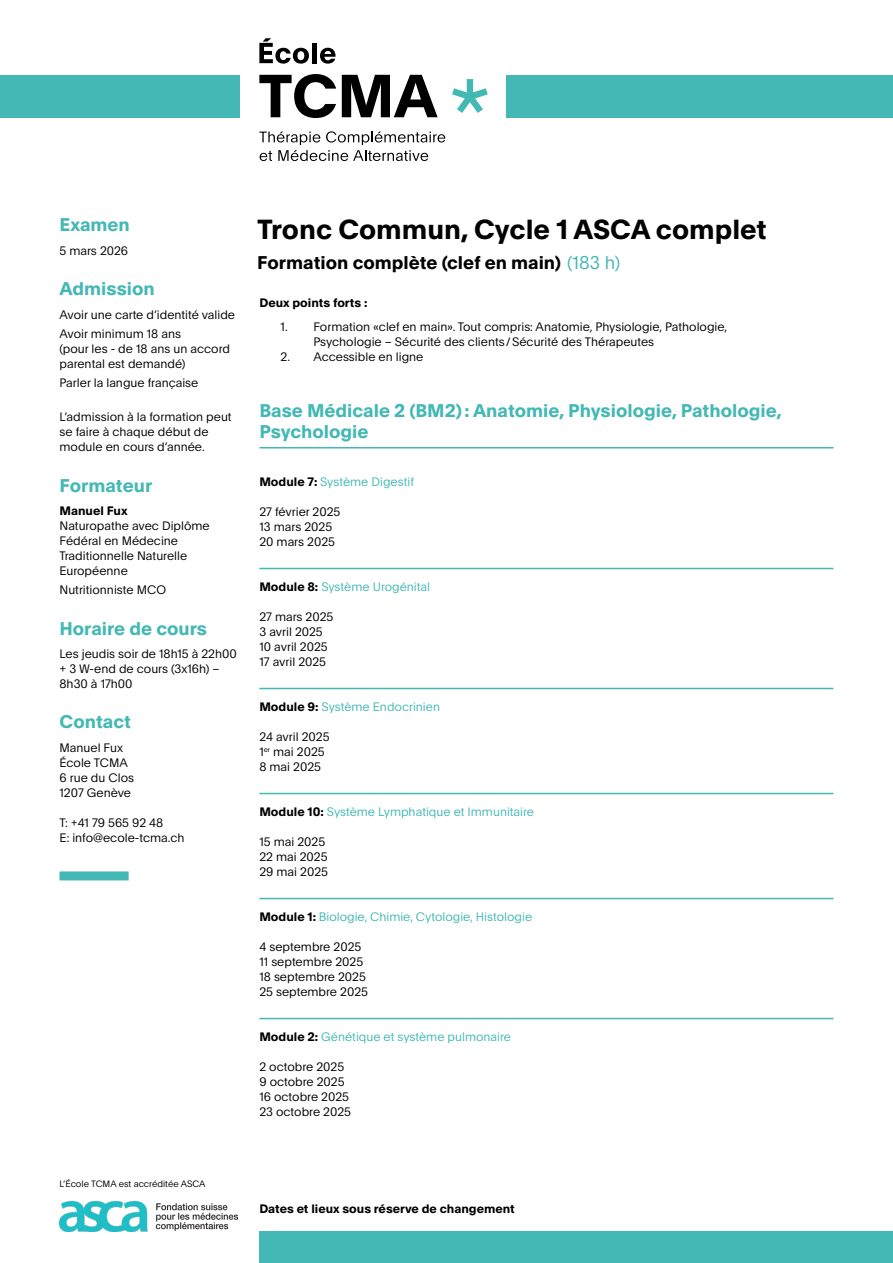
<style>
.page{position:relative;width:893px;height:1263px;background:#fff}
.page>*{position:absolute;margin:0;border:0;box-sizing:border-box;transform-origin:0 0}
.t1{font:700 27px "Plain";color:#000}
.t2{font:700 18px/21px "Plain";color:#43b8b4}
.t3{font:700 18px "Plain";color:#000}
.t4{font:300 12px/15px "Plain";color:#000}
.t5{font:300 12px "Plain";color:#43b8b4}
.t6{font:700 12px "Plain";color:#000}
.t7{font:300 9px "Plain";color:#000}
.s1{font-weight:300;color:#43b8b4}
.s2{font-weight:700;color:#000}
</style>
<div class="page">
<svg style="left:452px;top:79px;width:36px;height:34px"></svg>
<svg style="left:259px;top:74px;width:77px;height:44px"></svg>
<svg style="left:342px;top:75px;width:96px;height:42px"></svg>
<svg style="left:259px;top:38px;width:50px;height:26px"></svg>
<div style="left:312px;top:43px;width:5px;height:20px;background:#000"></div>
<svg style="left:320px;top:48px;width:16px;height:16px"></svg>
<svg style="left:259px;top:131px;width:186px;height:30px"></svg>
<div style="left:506px;top:75px;width:387px;height:42px;background:#43b8b4"></div>
<div style="left:0;top:75px;width:239px;height:42px;background:#43b8b4"></div>
<div style="left:259px;top:1231px;width:634px;height:32px;background:#43b8b4"></div>
<img style="left:60px;top:1201px;width:177px;height:30px">
<hr style="left:259px;top:447px;width:574px;height:1px;background:#43b8b4">
<hr style="left:259px;top:568px;width:574px;height:1px;background:#43b8b4">
<hr style="left:259px;top:688px;width:574px;height:1px;background:#43b8b4">
<hr style="left:259px;top:793px;width:574px;height:1px;background:#43b8b4">
<hr style="left:259px;top:898px;width:574px;height:1px;background:#43b8b4">
<hr style="left:259px;top:1018px;width:574px;height:1px;background:#43b8b4">
<div style="left:60px;top:871px;width:69px;height:9px;background:#43b8b4"></div>
<h2 class="t2" style="left:60px;top:213px;width:72px">Examen</h2>
<p class="t4" style="left:60px;top:242px;width:70px">5 mars 2026</p>
<h2 class="t2" style="left:60px;top:277px;width:97px">Admission</h2>
<p class="t4" style="left:60px;top:304px;width:177px;line-height:19.2px">Avoir une carte d’identité valide<br>Avoir minimum 18 ans</p>
<p class="t4" style="left:60px;top:340px;width:172px">(pour les - de 18 ans un accord parental est demandé)</p>
<p class="t4" style="left:60px;top:375px;width:140px">Parler la langue française</p>
<p class="t4" style="left:60px;top:409px;width:174px">L’admission à la formation peut se faire à chaque début de module en cours d’année.</p>
<h2 class="t2" style="left:60px;top:473px;width:94px">Formateur</h2>
<p class="t6" style="left:60px;top:502px;width:70px">Manuel Fux</p>
<p class="t4" style="left:60px;top:518px;width:152px">Naturopathe avec Diplôme<br>Fédéral en Médecine<br>Traditionnelle Naturelle<br>Européenne</p>
<p class="t4" style="left:60px;top:582px;width:108px">Nutritionniste MCO</p>
<h2 class="t2" style="left:60px;top:616px;width:149px">Horaire de cours</h2>
<p class="t4" style="left:60px;top:646px;width:179px">Les jeudis soir de 18h15 à 22h00 + 3 W-end de cours (3x16h) –<br>8h30 à 17h00</p>
<h2 class="t2" style="left:60px;top:710px;width:73px">Contact</h2>
<p class="t4" style="left:60px;top:739px;width:76px">Manuel Fux<br>École TCMA<br>6 rue du Clos<br>1207 Genève</p>
<p class="t4" style="left:60px;top:814px;width:126px">T: +41 79 565 92 48<br>E: info@ecole-tcma.ch</p>
<h1 class="t1" style="left:257px;top:209px;width:511px">Tronc Commun, Cycle 1 ASCA complet</h1>
<h2 class="t3" style="left:257px;top:249px;width:365px">Formation complète (clef en main) <span class="s1">(183 h)</span></h2>
<p class="t6" style="left:259px;top:294px;width:109px">Deux points forts :</p>
<p class="t4" style="left:313px;top:318px;width:415px;text-indent:-33px">1. Formation «clef en main». Tout compris: Anatomie, Physiologie, Pathologie,<br>Psychologie – Sécurité des clients / Sécurité des Thérapeutes</p>
<p class="t4" style="left:281px;top:348px;width:144px">2. Accessible en ligne</p>
<h2 class="t2" style="left:259px;top:399px;width:524px">Base Médicale 2 (BM2) : Anatomie, Physiologie, Pathologie,<br>Psychologie</h2>
<p class="t5" style="left:259px;top:473px;width:156px"><span class="s2">Module 7:</span> Système Digestif</p>
<p class="t4" style="left:259px;top:503px;width:83px">27 février 2025<br>13 mars 2025<br>20 mars 2025</p>
<p class="t5" style="left:259px;top:578px;width:172px"><span class="s2">Module 8:</span> Système Urogénital</p>
<p class="t4" style="left:259px;top:608px;width:76px">27 mars 2025<br>3 avril 2025<br>10 avril 2025<br>17 avril 2025</p>
<p class="t5" style="left:259px;top:698px;width:182px"><span class="s2">Module 9:</span> Système Endocrinien</p>
<p class="t4" style="left:259px;top:728px;width:72px">24 avril 2025<br>1<sup>er</sup> mai 2025<br>8 mai 2025</p>
<p class="t5" style="left:259px;top:803px;width:276px"><span class="s2">Module 10:</span> Système Lymphatique et Immunitaire</p>
<p class="t4" style="left:259px;top:833px;width:70px">15 mai 2025<br>22 mai 2025<br>29 mai 2025</p>
<p class="t5" style="left:259px;top:908px;width:274px"><span class="s2">Module 1:</span> Biologie, Chimie, Cytologie, Histologie</p>
<p class="t4" style="left:259px;top:938px;width:110px">4 septembre 2025<br>11 septembre 2025<br>18 septembre 2025<br>25 septembre 2025</p>
<p class="t5" style="left:259px;top:1028px;width:253px"><span class="s2">Module 2:</span> Génétique et système pulmonaire</p>
<p class="t4" style="left:259px;top:1058px;width:93px">2 octobre 2025<br>9 octobre 2025<br>16 octobre 2025<br>23 octobre 2025</p>
<p class="t7" style="left:60px;top:1177px;width:148px">L’École TCMA est accréditée ASCA</p>
<p class="t6" style="left:259px;top:1200px;width:257px">Dates et lieux sous réserve de changement</p>
</div>
